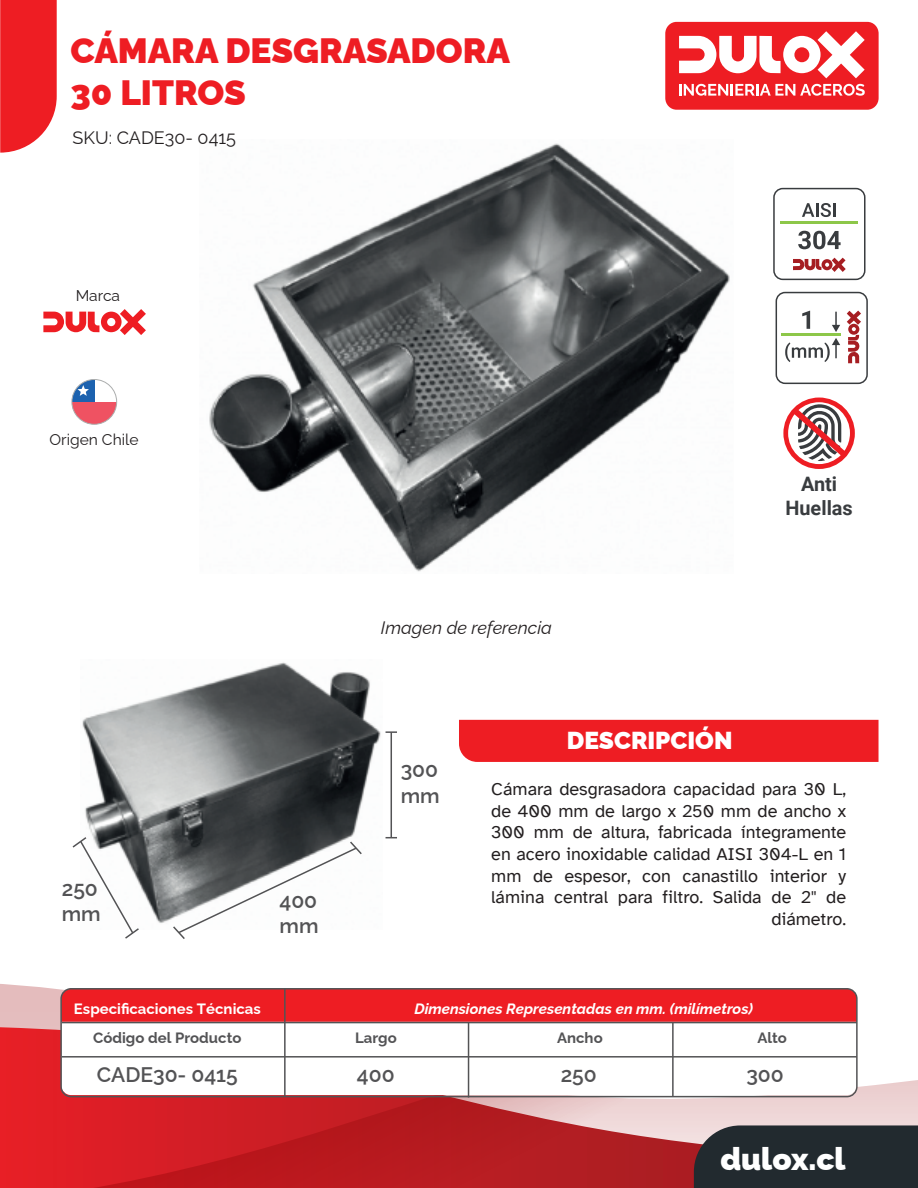
<style>
.page{position:relative;width:918px;height:1188px;background:#fff}
.page>*{position:absolute;margin:0;border:0;box-sizing:border-box;transform-origin:0 0}
.t1{font:900 35.1px/42.2px "Raleway";color:#ee1d23}
.t2{font:900 31.35px "Raleway";color:#fff}
.t3{font:900 24.45px "Raleway";color:#fff}
.t4{font:600 21px/25.2px "Raleway";color:#535355}
.t5{font:700 19.95px/23.9px "Roboto";color:#393c3f;text-align:center}
.t6{font:18px/21.6px "Atkinson Hyperlegible";color:#231f20;text-align:right}
.t7{font:italic 18px "Raleway";color:#231f20}
.t8{font:18px "Raleway";color:#231f20}
.t9{font:15.6px "Raleway";color:#231f20}
.t10{font:italic 700 15px "Raleway";color:#fff}
.t11{font:700 15px "Raleway";color:#535355}
.t12{font:700 15px "Raleway";color:#fff}
</style>
<div class="page">
<img style="left:209px;top:143px;width:521px;height:429px">
<svg style="left:0;top:984px;width:918px;height:204px;background:#d3555a"></svg>
<div style="left:694px;top:1125px;width:224px;height:63px;background:#222a2f"></div>
<div style="left:665px;top:22px;width:214px;height:88px;background:#ee1d23;border-radius:11px"></div>
<svg style="left:679px;top:84px;width:186px;height:12px"></svg>
<svg style="left:679px;top:31px;width:186px;height:47px"></svg>
<svg style="left:0;top:0;width:57px;height:153px;background:#ef3136"></svg>
<div style="left:459px;top:720px;width:420px;height:42px;background:#ee1d23"></div>
<svg style="left:72px;top:380px;width:23px;height:22px"></svg>
<svg style="left:78px;top:385px;width:11px;height:11px"></svg>
<svg style="left:72px;top:402px;width:45px;height:22px"></svg>
<div style="left:72px;top:379px;width:45px;height:45px;border:1px solid #abadad;border-radius:50%"></div>
<svg style="left:43px;top:309px;width:103px;height:26px"></svg>
<svg style="left:61px;top:1023px;width:796px;height:72px"></svg>
<div style="left:61px;top:989px;width:796px;height:33px;background:#ee1d23"></div>
<div style="left:60px;top:988px;width:798px;height:109px;border:2px solid #535355;border-radius:10px"></div>
<hr style="left:62px;top:1022px;width:795px;height:1px;background:#535355">
<hr style="left:62px;top:1056px;width:795px;height:2px;background:#535355">
<hr style="left:284px;top:989px;width:2px;height:108px;background:#535355">
<hr style="left:468px;top:1023px;width:1px;height:75px;background:#535355">
<hr style="left:672px;top:1023px;width:2px;height:74px;background:#535355">
<img style="left:82px;top:662px;width:299px;height:261px">
<svg style="left:72px;top:836px;width:69px;height:103px"></svg>
<svg style="left:171px;top:840px;width:192px;height:99px"></svg>
<hr style="left:391px;top:732px;width:1px;height:106px;background:#535355">
<svg style="left:386px;top:731px;width:11px;height:2px"></svg>
<div style="left:773px;top:188px;width:93px;height:92px;border:2px solid #393c3f;border-radius:9px"></div>
<svg style="left:802px;top:203px;width:33px;height:14px"></svg>
<svg style="left:798px;top:231px;width:43px;height:18px"></svg>
<svg style="left:793px;top:258px;width:53px;height:14px"></svg>
<hr style="left:781px;top:222px;width:77px;height:2px;background:#8dc749">
<svg style="left:847px;top:311px;width:14px;height:52px"></svg>
<div style="left:776px;top:292px;width:92px;height:92px;border:2px solid #393c3f;border-radius:9px"></div>
<svg style="left:802px;top:311px;width:8px;height:18px"></svg>
<hr style="left:782px;top:334px;width:59px;height:2px;background:#8dc749">
<svg style="left:832px;top:312px;width:8px;height:20px"></svg>
<svg style="left:785px;top:338px;width:55px;height:24px"></svg>
<svg style="left:783px;top:398px;width:72px;height:71px"></svg>
<h1 class="t1" style="left:70px;top:26px;width:441px">CÁMARA DESGRASADORA<br>30 LITROS</h1>
<p class="t8" style="left:73px;top:123px;width:165px">SKU: CADE30- 0415</p>
<p class="t9" style="left:76px;top:283px;width:46px">Marca</p>
<p class="t9" style="left:50px;top:428px;width:91px">Origen Chile</p>
<p class="t4" style="left:62px;top:874px;width:41px">250 mm</p>
<p class="t4" style="left:280px;top:886px;width:41px">400 mm</p>
<p class="t7" style="left:381px;top:614px;width:173px">Imagen de referencia</p>
<h3 class="t3" style="left:567px;top:722px;width:167px">DESCRIPCIÓN</h3>
<p class="t5" style="left:785px;top:472px;width:69px">Anti<br>Huellas</p>
<p class="t4" style="left:401px;top:755px;width:41px">300 mm</p>
<p class="t6" style="left:491px;top:779px;width:356px">Cámara desgrasadora capacidad para 30 L, de 400 mm de largo x 250 mm de ancho x 300 mm de altura, fabricada íntegramente en acero inoxidable calidad AISI 304-L en 1 mm de espesor, con canastillo interior y lámina central para filtro. Salida de 2" de diámetro.</p>
<p class="t12" style="left:74px;top:997px;width:188px">Especificaciones Técnicas</p>
<p class="t10" style="left:414px;top:997px;width:340px">Dimensiones Representadas en mm. (milímetros)</p>
<p class="t11" style="left:93px;top:1026px;width:150px">Código del Producto</p>
<p class="t11" style="left:355px;top:1026px;width:43px">Largo</p>
<p class="t11" style="left:557px;top:1026px;width:47px">Ancho</p>
<p class="t11" style="left:758px;top:1026px;width:31px">Alto</p>
<p class="t4" style="left:97px;top:1060px;width:142px">CADE30- 0415</p>
<p class="t4" style="left:357px;top:1060px;width:39px">400</p>
<p class="t4" style="left:561px;top:1060px;width:38px">250</p>
<p class="t4" style="left:746px;top:1060px;width:39px">300</p>
<h2 class="t2" style="left:720px;top:1135px;width:127px">dulox.cl</h2>
</div>
